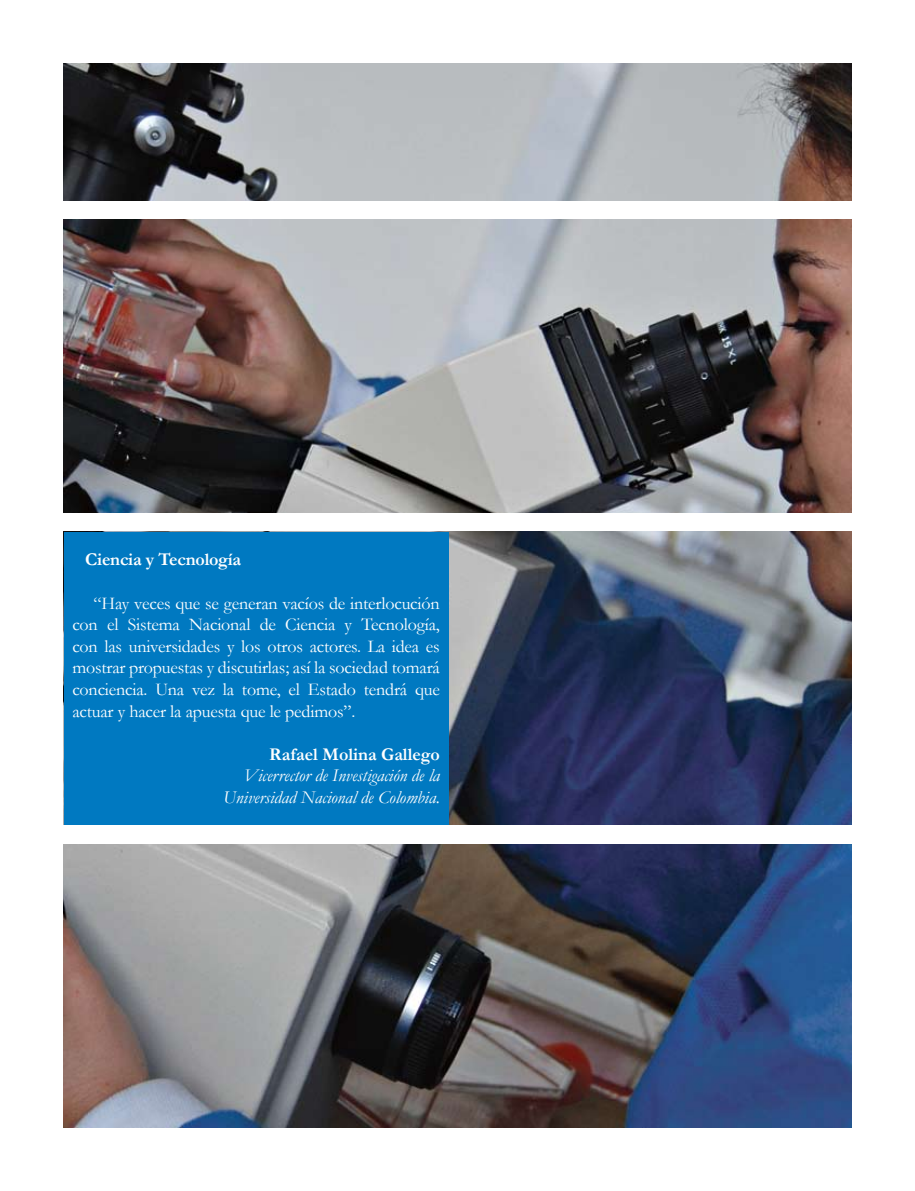
<style>
.page{position:relative;width:915px;height:1191px;background:#fff}
.page>*{position:absolute;margin:0;border:0;box-sizing:border-box;transform-origin:0 0}
.t1{font:18px/21.6px "Garamond";letter-spacing:-.01em;color:#fff;text-align:justify}
.t2{font:italic 18px/21.6px "Garamond";color:#fff;text-align:right}
.t3{font:700 18px "Garamond";color:#fff}
</style>
<div class="page">
<img style="left:64px;top:64px;width:786px;height:136px">
<img style="left:64px;top:220px;width:786px;height:292px">
<img style="left:448px;top:532px;width:402px;height:292px">
<img style="left:64px;top:844px;width:786px;height:283px">
<div style="left:64px;top:532px;width:384px;height:292px;background:#0079c1"></div>
<p class="t3" style="left:85px;top:547px;width:158px">Ciencia y Tecnología</p>
<p class="t1" style="left:72px;top:591px;width:369px;text-indent:21px">“Hay veces que se generan vacíos de interlocución con el Sistema Nacional de Ciencia y Tecnología, con las universidades y los otros actores. La idea es mostrar propuestas y discutirlas; así la sociedad tomará conciencia. Una vez la tome, el Estado tendrá que actuar y hacer la apuesta que le pedimos”.</p>
<p class="t3" style="left:269px;top:742px;width:172px">Rafael Molina Gallego</p>
<p class="t2" style="left:223px;top:764px;width:218px">Vicerrector de Investigación de la<br>Universidad Nacional de Colombia.</p>
</div>
